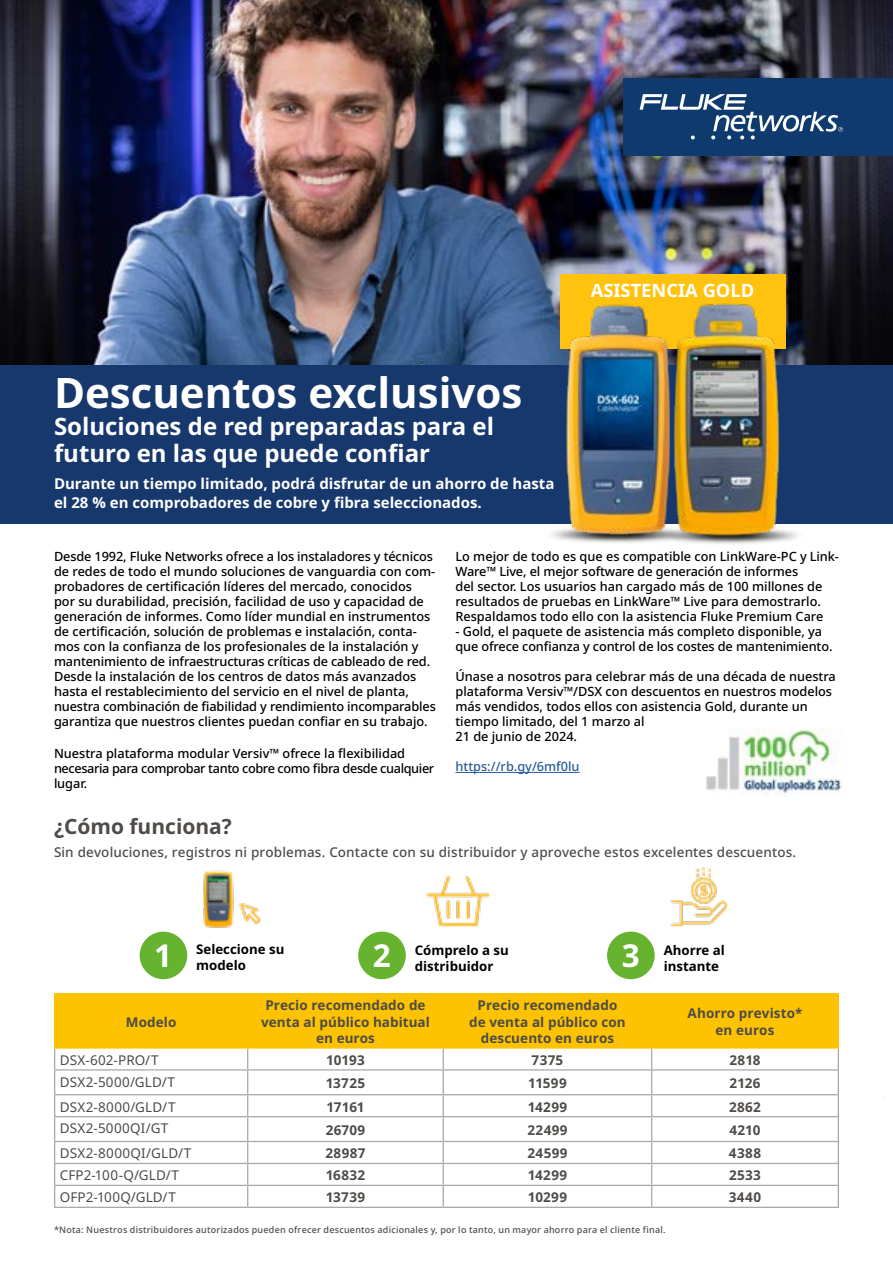
<style>
.page{position:relative;width:893px;height:1263px;background:#fff}
.page>*{position:absolute;margin:0;border:0;box-sizing:border-box;transform-origin:0 0}
.t1{font:700 42px "Noto Sans";color:#fff}
.t2{font:700 31.5px "Noto Sans";color:#fff}
.t3{font:700 24px/27px "Noto Sans";color:#fff}
.t4{font:700 21px "Noto Sans";color:#4e4b48}
.t5{font:700 18.3px "Noto Sans";color:#fff}
.t6{font:700 15px/19.5px "Noto Sans";color:#fff}
.t7{font:700 13.5px/16.2px "Noto Sans";letter-spacing:.005em;color:#4e4b48;text-align:center}
.t8{font:13.5px "Noto Sans";letter-spacing:.015em;color:#4e4b48}
.t9{font:500 13.5px "Noto Sans";letter-spacing:.01em;color:#4e4b48}
.t10{font:700 13.2px/15.9px "Noto Sans";color:#000}
.t11{font:500 12.75px/15px "Noto Sans";color:#000}
.t12{font:500 12.75px/15px "Noto Sans";letter-spacing:-.02em;color:#000}
.t13{font:500 12.75px "Noto Sans";color:#275b9b}
.t14{font:500 9px "Noto Sans";letter-spacing:.025em;color:#4e4b48}
</style>
<div class="page">
<img style="left:706px;top:729px;width:137px;height:66px">
<img style="left:0;top:0;width:893px;height:365px">
<div style="left:0;top:365px;width:893px;height:159px;background:#17386c"></div>
<img style="left:203px;top:870px;width:58px;height:58px">
<div style="left:140px;top:931px;width:47px;height:48px;background:#65b32e;border-radius:50%"></div>
<div style="left:624px;top:78px;width:269px;height:78px;background:#0f3a6e"></div>
<svg style="left:640px;top:94px;width:203px;height:46px"></svg>
<svg style="left:54px;top:994px;width:785px;height:213px"></svg>
<hr style="left:54px;top:1207px;width:194px;height:1px;background:#a7a9ac">
<hr style="left:248px;top:1207px;width:195px;height:1px;background:#a7a9ac">
<hr style="left:443px;top:1207px;width:209px;height:1px;background:#a7a9ac">
<hr style="left:652px;top:1207px;width:187px;height:1px;background:#a7a9ac">
<hr style="left:54px;top:993px;width:194px;height:1px;background:#fdc300">
<hr style="left:54px;top:994px;width:1px;height:53px;background:#fdc300">
<hr style="left:248px;top:993px;width:195px;height:1px;background:#fdc300">
<hr style="left:247px;top:994px;width:1px;height:53px;background:#fdc300">
<hr style="left:443px;top:993px;width:209px;height:1px;background:#fdc300">
<hr style="left:443px;top:994px;width:1px;height:53px;background:#fdc300">
<hr style="left:652px;top:993px;width:187px;height:1px;background:#fdc300">
<hr style="left:651px;top:994px;width:1px;height:53px;background:#fdc300">
<hr style="left:838px;top:994px;width:1px;height:53px;background:#fdc300">
<hr style="left:54px;top:1047px;width:194px;height:1px;background:#fdc300">
<hr style="left:248px;top:1047px;width:195px;height:1px;background:#fdc300">
<hr style="left:443px;top:1047px;width:209px;height:1px;background:#fdc300">
<hr style="left:652px;top:1047px;width:187px;height:1px;background:#fdc300">
<img style="left:426px;top:876px;width:66px;height:51px">
<div style="left:358px;top:931px;width:48px;height:48px;background:#65b32e;border-radius:50%"></div>
<img style="left:670px;top:867px;width:58px;height:60px">
<div style="left:607px;top:931px;width:48px;height:48px;background:#65b32e;border-radius:50%"></div>
<div style="left:560px;top:274px;width:225px;height:74px;background:#ffc20e"></div>
<img style="left:562px;top:304px;width:92px;height:240px">
<img style="left:654px;top:286px;width:145px;height:258px">
<hr style="left:455px;top:772px;width:125px;height:1px;background:#275b9b">
<h1 class="t1" style="left:54px;top:369px;width:470px">Descuentos exclusivos</h1>
<h3 class="t3" style="left:54px;top:413px;width:442px">Soluciones de red preparadas para el futuro en las que puede confiar</h3>
<p class="t6" style="left:54px;top:474px;width:502px">Durante un tiempo limitado, podrá disfrutar de un ahorro de hasta el 28 % en comprobadores de cobre y fibra seleccionados.</p>
<h3 class="t5" style="left:591px;top:280px;width:165px">ASISTENCIA GOLD</h3>
<p class="t11" style="left:54px;top:549px;width:383px">Desde 1992, Fluke Networks ofrece a los instaladores y técnicos de redes de todo el mundo soluciones de vanguardia con com&shy;probadores de certificación líderes del mercado, conocidos por su durabilidad, precisión, facilidad de uso y capacidad de generación de informes. Como líder mundial en instrumentos de certificación, solución de problemas e instalación, conta&shy;mos con la confianza de los profesionales de la instalación y mantenimiento de infraestructuras críticas de cableado de red.<br>Desde la instalación de los centros de datos más avanzados hasta el restablecimiento del servicio en el nivel de planta, nuestra combinación de fiabilidad y rendimiento incomparables garantiza que nuestros clientes puedan confiar en su trabajo.</p>
<p class="t12" style="left:54px;top:746px;width:382px">Nuestra plataforma modular Versiv™ ofrece la flexibilidad necesaria para comprobar tanto cobre como fibra desde cualquier lugar.</p>
<h3 class="t4" style="left:54px;top:814px;width:179px">¿Cómo funciona?</h3>
<p class="t11" style="left:455px;top:549px;width:385px">Lo mejor de todo es que es compatible con LinkWare-PC y Link-Ware™ Live, el mejor software de generación de informes<br>del sector. Los usuarios han cargado más de 100 millones de resultados de pruebas en LinkWare™ Live para demostrarlo.<br>Respaldamos todo ello con la asistencia Fluke Premium Care</p>
<p class="t11" style="left:455px;top:624px;width:379px">- Gold, el paquete de asistencia más completo disponible, ya que ofrece confianza y control de los costes de mantenimiento.</p>
<p class="t11" style="left:455px;top:669px;width:382px">Únase a nosotros para celebrar más de una década de nuestra plataforma Versiv™/DSX con descuentos en nuestros modelos más vendidos, todos ellos con asistencia Gold, durante un tiempo limitado, del 1 marzo al<br>21 de junio de 2024.</p>
<p class="t13" style="left:455px;top:759px;width:126px">https://rb.gy/6mf0lu</p>
<p class="t9" style="left:54px;top:845px;width:744px">Sin devoluciones, registros ni problemas. Contacte con su distribuidor y aproveche estos excelentes descuentos.</p>
<h2 class="t2" style="left:154px;top:938px;width:20px">1</h2>
<p class="t10" style="left:196px;top:941px;width:90px">Seleccione su modelo</p>
<h2 class="t2" style="left:373px;top:938px;width:20px">2</h2>
<p class="t10" style="left:415px;top:943px;width:96px">Cómprelo a su distribuidor</p>
<h2 class="t2" style="left:622px;top:938px;width:20px">3<sup>3</sup></h2>
<p class="t10" style="left:664px;top:943px;width:63px">Ahorre al instante</p>
<p class="t7" style="left:126px;top:1014px;width:52px">Modelo</p>
<p class="t7" style="left:261px;top:997px;width:170px">Precio recomendado de venta al público habitual en euros</p>
<p class="t7" style="left:469px;top:997px;width:158px">Precio recomendado de venta al público con descuento en euros</p>
<p class="t7" style="left:688px;top:1006px;width:116px">Ahorro previsto* en euros</p>
<p class="t8" style="left:60px;top:1052px;width:100px">DSX-602-PRO/T</p>
<p class="t7" style="left:326px;top:1052px;width:40px">10193</p>
<p class="t7" style="left:532px;top:1052px;width:33px">7375</p>
<p class="t7" style="left:729px;top:1052px;width:33px">2818</p>
<p class="t8" style="left:60px;top:1074px;width:117px">DSX2-5000/GLD/T</p>
<p class="t7" style="left:326px;top:1075px;width:41px">13725</p>
<p class="t7" style="left:528px;top:1075px;width:40px">11599</p>
<p class="t7" style="left:729px;top:1075px;width:32px">2126</p>
<p class="t8" style="left:60px;top:1099px;width:117px">DSX2-8000/GLD/T</p>
<p class="t7" style="left:327px;top:1099px;width:39px">17161</p>
<p class="t7" style="left:528px;top:1099px;width:41px">14299</p>
<p class="t7" style="left:729px;top:1099px;width:33px">2862</p>
<p class="t8" style="left:60px;top:1121px;width:110px">DSX2-5000QI/GT</p>
<p class="t7" style="left:326px;top:1122px;width:41px">26709</p>
<p class="t7" style="left:527px;top:1122px;width:42px">22499</p>
<p class="t7" style="left:729px;top:1122px;width:33px">4210</p>
<p class="t8" style="left:60px;top:1146px;width:133px">DSX2-8000QI/GLD/T</p>
<p class="t7" style="left:325px;top:1145px;width:42px">28987</p>
<p class="t7" style="left:527px;top:1145px;width:42px">24599</p>
<p class="t7" style="left:729px;top:1145px;width:34px">4388</p>
<p class="t8" style="left:60px;top:1168px;width:121px">CFP2-100-Q/GLD/T</p>
<p class="t7" style="left:326px;top:1167px;width:41px">16832</p>
<p class="t7" style="left:528px;top:1167px;width:41px">14299</p>
<p class="t7" style="left:729px;top:1167px;width:33px">2533</p>
<p class="t8" style="left:60px;top:1189px;width:118px">OFP2-100Q/GLD/T</p>
<p class="t7" style="left:326px;top:1189px;width:41px">13739</p>
<p class="t7" style="left:528px;top:1189px;width:41px">10299</p>
<p class="t7" style="left:729px;top:1189px;width:34px">3440</p>
<p class="t14" style="left:54px;top:1225px;width:613px">*Nota: Nuestros distribuidores autorizados pueden ofrecer descuentos adicionales y, por lo tanto, un mayor ahorro para el cliente final.</p>
</div>
